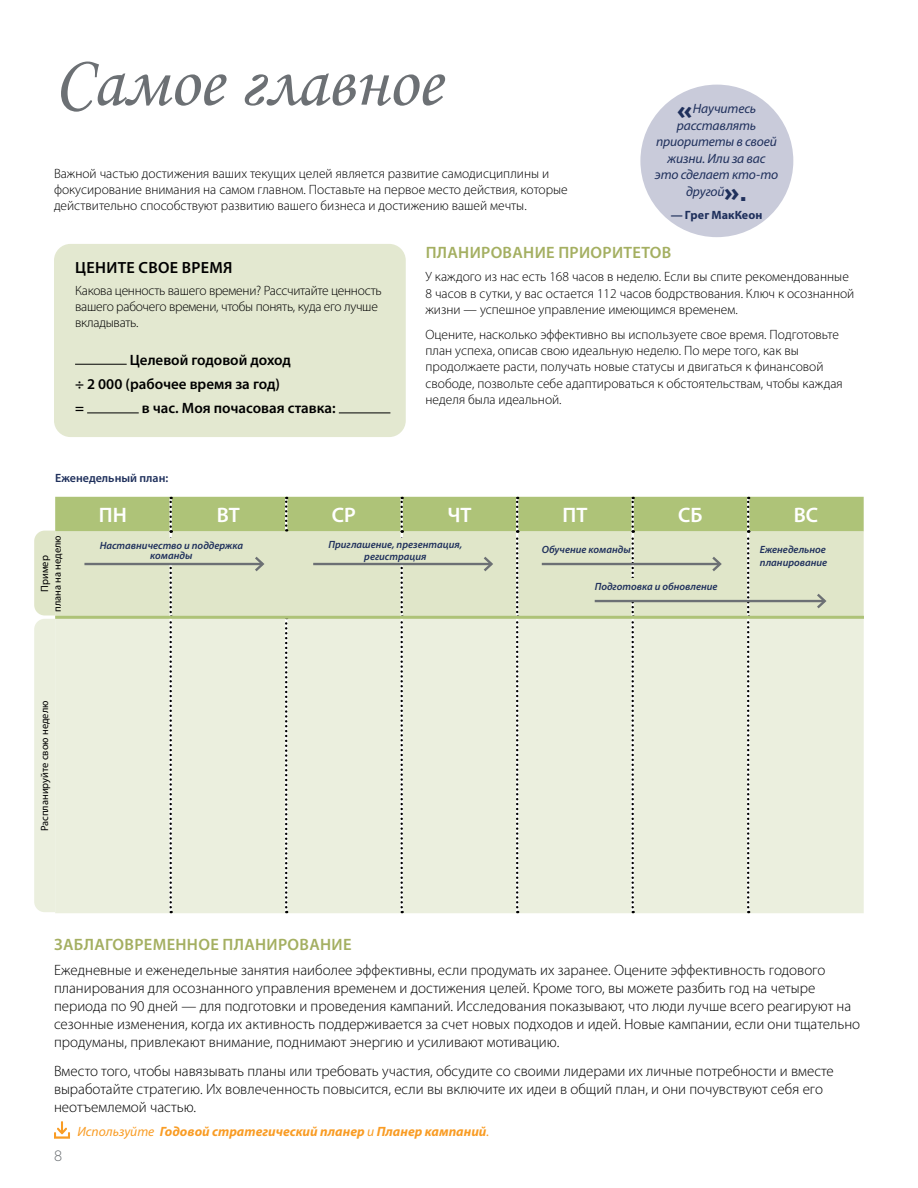
<style>
.page{position:relative;width:918px;height:1188px;background:#fff}
.page>*{position:absolute;margin:0;border:0;box-sizing:border-box;transform-origin:0 0}
.t1{font:73.5px "Monotype Corsiva";color:#6c7074}
.t2{font:600 21px "Myriad Pro";color:#fff}
.t3{font:600 16.5px "Myriad Pro";letter-spacing:.02em;color:#a4af61}
.t4{font:600 16.2px "Myriad Pro";letter-spacing:.02em;color:#000}
.t5{font:300 15px/18px "Myriad Pro";color:#000}
.t6{font:600 15px/24.3px "Myriad Pro";color:#000}
.t7{font:300 15px "Gotham Narrow";color:#6c7074}
.t8{font:300 13.5px/16.2px "Myriad Pro";color:#000}
.t9{font:300 13.5px/16.2px "Myriad Pro";letter-spacing:-.02em;color:#000}
.t10{font:italic 13.5px/16.5px "Myriad Pro";letter-spacing:-.01em;color:#1f305c;text-align:center}
.t11{font:italic 700 13.5px "Myriad Pro";color:#f99c24}
.t12{font:600 12px "Myriad Pro";color:#1f305c}
.t13{font:700 12px "Myriad Pro";letter-spacing:.005em;color:#1f305c}
.t14{font:italic 600 10.5px/12.6px "Myriad Pro";color:#1f305c;text-align:center}
.t15{font:10.5px/12.6px "Myriad Pro";color:#000;text-align:center}
.s1{font-family:"Gotham";font-weight:700;font-style:normal;font-size:24.6px}
.s2{font-weight:400}
</style>
<div class="page">
<svg style="left:54px;top:1121px;width:16px;height:18px"></svg>
<div style="left:54px;top:244px;width:352px;height:193px;background:#e3e8d0;border-radius:16px"></div>
<hr style="left:75px;top:364px;width:52px;height:1px;background:#000">
<hr style="left:87px;top:413px;width:52px;height:1px;background:#000">
<hr style="left:339px;top:413px;width:51px;height:1px;background:#000">
<svg style="left:34px;top:497px;width:830px;height:416px;background:#e1e7cf"></svg>
<div style="left:640px;top:85px;width:153px;height:152px;background:#c9cbda;border-radius:50%"></div>
<h1 class="t1" style="left:54px;top:38px;width:389px">Самое главное</h1>
<p class="t10" style="left:655px;top:100px;width:125px"><span class="s1">«</span>Научитесь расставлять приоритеты в своей жизни. Или за вас это сделает кто-то другой<span class="s1">».</span></p>
<p class="t13" style="left:671px;top:207px;width:93px">— Грег МакКеон</p>
<p class="t8" style="left:54px;top:166px;width:515px">Важной частью достижения ваших текущих целей является развитие самодисциплины и фокусирование внимания на самом главном. Поставьте на первое место действия, которые действительно способствуют развитию вашего бизнеса и достижению вашей мечты.</p>
<p class="t3" style="left:426px;top:243px;width:247px">ПЛАНИРОВАНИЕ ПРИОРИТЕТОВ</p>
<p class="t8" style="left:426px;top:269px;width:430px">У каждого из нас есть 168 часов в неделю. Если вы спите рекомендованные<br>8 часов в сутки, у вас остается 112 часов бодрствования. Ключ к осознанной жизни — успешное управление имеющимся временем.</p>
<p class="t8" style="left:426px;top:327px;width:419px">Оцените, насколько эффективно вы используете свое время. Подготовьте план успеха, описав свою идеальную неделю. По мере того, как вы продолжаете расти, получать новые статусы и двигаться к финансовой свободе, позвольте себе адаптироваться к обстоятельствам, чтобы каждая неделя была идеальной.</p>
<p class="t4" style="left:75px;top:258px;width:159px">ЦЕНИТЕ СВОЕ ВРЕМЯ</p>
<p class="t9" style="left:75px;top:282px;width:308px">Какова ценность вашего времени? Рассчитайте ценность вашего рабочего времени, чтобы понять, куда его лучше вкладывать.</p>
<p class="t6" style="left:75px;top:348px;width:217px;text-indent:55px">Целевой годовой доход ÷ 2 000 (рабочее время за год) =</p>
<p class="t6" style="left:142px;top:396px;width:195px">в час. Моя почасовая ставка:</p>
<p class="t12" style="left:55px;top:471px;width:115px">Еженедельный план:</p>
<h2 class="t2" style="left:99px;top:503px;width:29px">ПН</h2>
<h2 class="t2" style="left:217px;top:503px;width:24px">ВТ</h2>
<h2 class="t2" style="left:332px;top:503px;width:26px">СР</h2>
<h2 class="t2" style="left:447px;top:503px;width:26px">ЧТ</h2>
<h2 class="t2" style="left:562px;top:503px;width:26px">ПТ</h2>
<h2 class="t2" style="left:678px;top:503px;width:26px">СБ</h2>
<h2 class="t2" style="left:794px;top:503px;width:26px">ВС</h2>
<p class="t15" style="left:38px;top:612px;width:78px;rotate:-90deg">Пример<br>плана на неделю</p>
<p class="t14" style="left:542px;top:543px;width:90px">Обучение команды</p>
<p class="t14" style="left:760px;top:544px;width:69px;text-align:left">Еженедельное планирование</p>
<p class="t14" style="left:329px;top:538px;width:135px">Приглашение, презентация, регистрация</p>
<p class="t14" style="left:100px;top:540px;width:145px;line-height:10.5px">Наставничество и поддержка команды</p>
<p class="t14" style="left:595px;top:581px;width:124px">Подготовка и обновление</p>
<p class="t15" style="left:38px;top:831px;width:132px;rotate:-90deg">Распланируйте свою неделю</p>
<p class="t3" style="left:54px;top:935px;width:299px">ЗАБЛАГОВРЕМЕННОЕ ПЛАНИРОВАНИЕ</p>
<p class="t5" style="left:54px;top:961px;width:808px">Ежедневные и еженедельные занятия наиболее эффективны, если продумать их заранее. Оцените эффективность годового планирования для осознанного управления временем и достижения целей. Кроме того, вы можете разбить год на четыре периода по 90 дней — для подготовки и проведения кампаний. Исследования показывают, что люди лучше всего реагируют на сезонные изменения, когда их активность поддерживается за счет новых подходов и идей. Новые кампании, если они тщательно продуманы, привлекают внимание, поднимают энергию и усиливают мотивацию.</p>
<p class="t5" style="left:54px;top:1062px;width:781px">Вместо того, чтобы навязывать планы или требовать участия, обсудите со своими лидерами их личные потребности и вместе выработайте стратегию. Их вовлеченность повысится, если вы включите их идеи в общий план, и они почувствуют себя его неотъемлемой частью.</p>
<p class="t7" style="left:54px;top:1147px;width:10px">8</p>
<p class="t11" style="left:77px;top:1122px;width:413px"><span class="s2">Используйте</span> Годовой стратегический планер <span class="s2">и</span> Планер кампаний<span class="s2">.</span></p>
</div>
